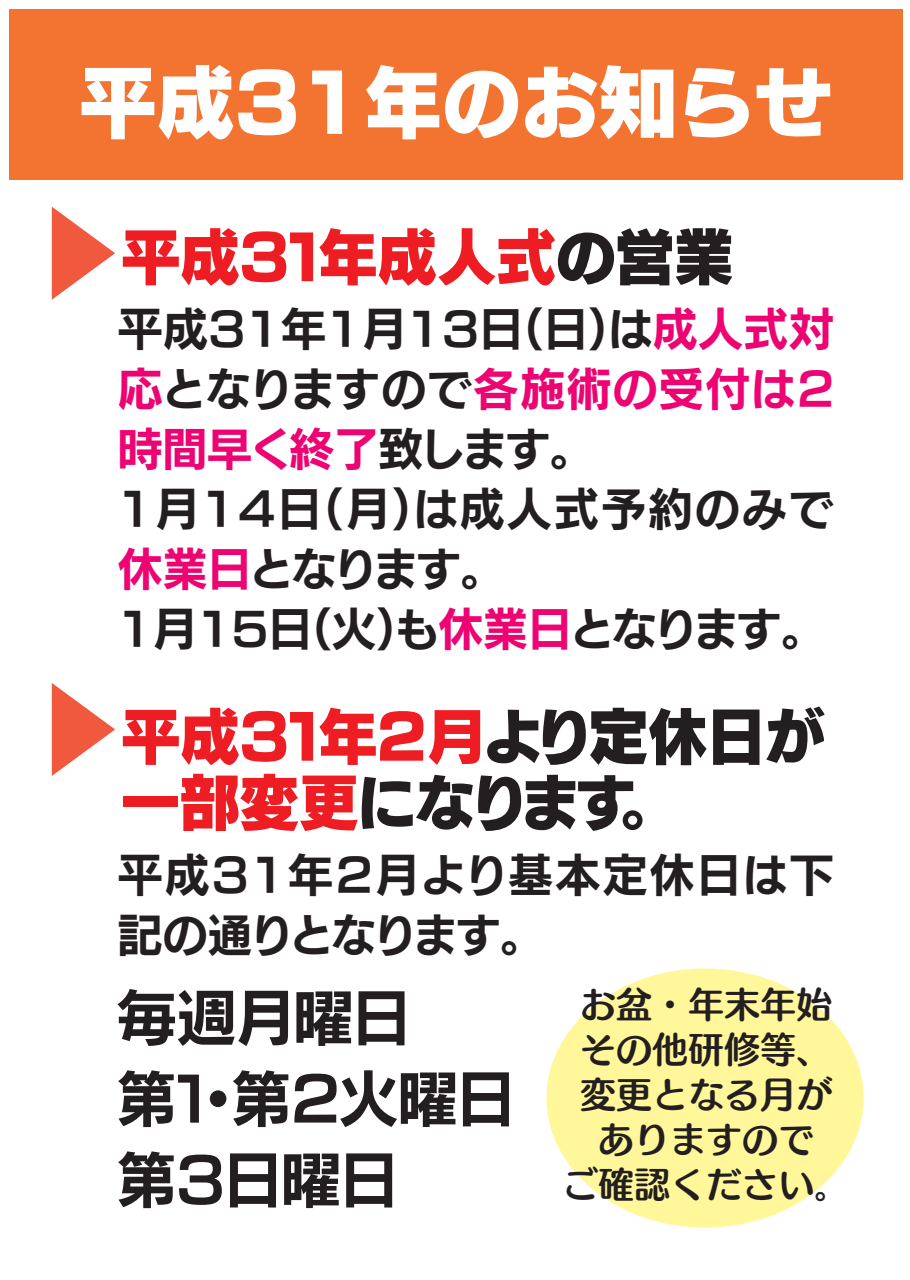
<style>
.page{position:relative;width:910px;height:1280px;background:#fff}
.page>*{position:absolute;margin:0;border:0;box-sizing:border-box;transform-origin:0 0}
.t1{font:78px "New Rodin Pro N EB";color:#fff}
.t2{font:60px/66px "New Rodin Pro N EB";letter-spacing:-.04em;color:#231f20}
.t3{font:60px/81px "New Rodin Pro N B";letter-spacing:-.035em;color:#231f20}
.t4{font:60px "New Rodin Pro N EB";letter-spacing:-.015em;color:#ee1d23}
.t5{font:45px/60px "New Rodin Pro N B";letter-spacing:-.01em;color:#231f20}
.t6{font:36px/45px "Humming Std B";color:#231f20;text-align:center}
.s1{color:#231f20}
.s2{color:#ed0372}
.s3{color:#ee1d23}
</style>
<div class="page">
<div style="left:9px;top:10px;width:894px;height:170px;background:#f37431"></div>
<div style="left:546px;top:968px;width:318px;height:259px;background:#fff79a;border-radius:50%"></div>
<svg style="left:52px;top:207px;width:63px;height:93px"></svg>
<svg style="left:52px;top:683px;width:63px;height:93px"></svg>
<h1 class="t1" style="left:79px;top:34px;width:755px">平成31年のお知らせ</h1>
<h2 class="t4" style="left:121px;top:205px;width:615px">平成３１年成人式<span class="s1">の営業</span></h2>
<p class="t5" style="left:117px;top:295px;width:722px">平成31年1月13日（日）は<span class="s2">成人式対応</span>となりますので<span class="s2">各施術の受付は２時間早く終了</span>致します。<br>1月14日（月）は成人式予約のみで<span class="s2">休業日</span>となります。<br>1月15日（火）も<span class="s2">休業日</span>となります。</p>
<h2 class="t2" style="left:121px;top:699px;width:706px"><span class="s3">平成３１年2月</span>より定休日が<span class="s3">一部変更</span>になります。</h2>
<p class="t5" style="left:118px;top:842px;width:718px">平成31年２月より基本定休日は下記の通りとなります。</p>
<p class="t6" style="left:562px;top:981px;width:290px">お盆・年末年始その他研修等、変更となる月がありますので<br>ご確認ください。</p>
<h2 class="t3" style="left:117px;top:972px;width:401px">毎週月曜日<br>第１・第２火曜日第３日曜日</h2>
</div>
